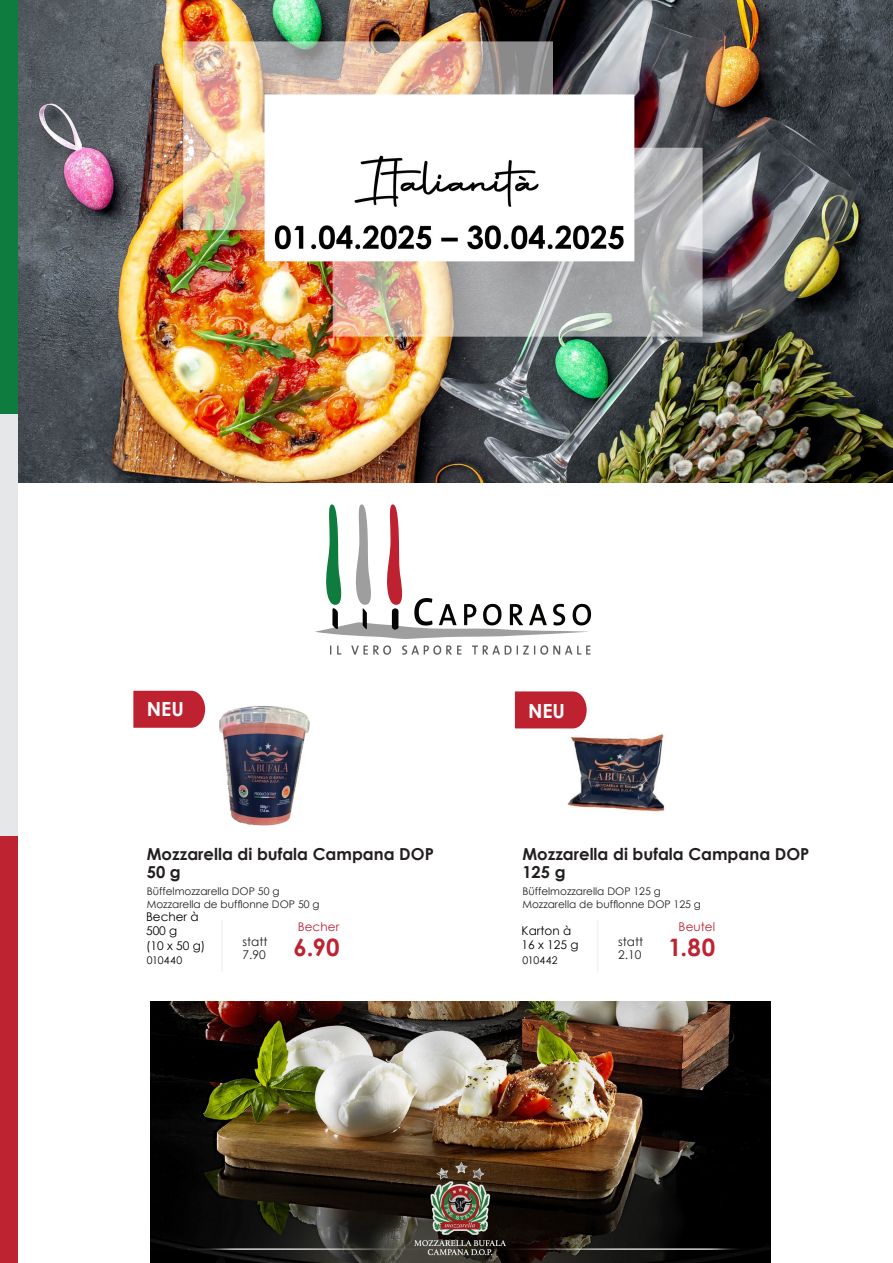
<style>
.page{position:relative;width:893px;height:1263px;background:#fff}
.page>*{position:absolute;margin:0;border:0;box-sizing:border-box;transform-origin:0 0}
.t1{font:700 24px "Century Gothic";color:#be2332}
.t2{font:700 19.5px "Century Gothic";color:#fff}
.t3{font:700 16.5px/18px "Century Gothic";color:#231f20}
.t4{font:12px "Century Gothic";color:#000}
.t5{font:12px "Century Gothic";color:#231f20}
.t6{font:12px "Century Gothic";letter-spacing:.01em;color:#be2332}
.t7{font:10.5px "Century Gothic";color:#231f20}
.t8{font:10.5px "Century Gothic";letter-spacing:.02em;color:#000}
</style>
<div class="page">
<img style="left:18px;top:0;width:875px;height:483px">
<svg style="left:315px;top:504px;width:276px;height:135px"></svg>
<svg style="left:351px;top:645px;width:40px;height:10px"></svg>
<svg style="left:402px;top:645px;width:59px;height:10px"></svg>
<svg style="left:337px;top:645px;width:4px;height:10px"></svg>
<svg style="left:472px;top:645px;width:119px;height:10px"></svg>
<div style="left:0;top:835px;width:18px;height:428px;background:#be2332"></div>
<div style="left:0;top:0;width:18px;height:414px;background:#0e7c3f"></div>
<div style="left:0;top:414px;width:18px;height:421px;background:#e6e7e8"></div>
<hr style="left:221px;top:920px;width:2px;height:52px;background:#f2f2f2">
<hr style="left:597px;top:920px;width:1px;height:52px;background:#f2f2f2">
<svg style="left:515px;top:691px;width:72px;height:37px;background:#c12e3c"></svg>
<svg style="left:133px;top:691px;width:72px;height:37px;background:#c12d3b"></svg>
<img style="left:568px;top:734px;width:97px;height:78px">
<img style="left:151px;top:1001px;width:619px;height:262px">
<img style="left:219px;top:706px;width:91px;height:120px">
<p class="t2" style="left:147px;top:694px;width:39px">NEU</p>
<p class="t2" style="left:528px;top:696px;width:39px">NEU</p>
<p class="t3" style="left:147px;top:844px;width:289px">Mozzarella di bufala Campana DOP</p>
<p class="t3" style="left:147px;top:862px;width:35px">50 g</p>
<p class="t7" style="left:147px;top:883px;width:134px">Büffelmozzarella DOP 50 g</p>
<p class="t7" style="left:147px;top:897px;width:174px">Mozzarella de bufflonne DOP 50 g</p>
<p class="t4" style="left:146px;top:908px;width:54px">Becher à</p>
<p class="t4" style="left:146px;top:923px;width:33px">500 g</p>
<p class="t4" style="left:146px;top:937px;width:61px">(10 x 50 g)</p>
<p class="t5" style="left:618px;top:933px;width:27px">statt</p>
<p class="t5" style="left:618px;top:946px;width:25px">2.10</p>
<p class="t3" style="left:522px;top:844px;width:289px">Mozzarella di bufala Campana DOP<br>125 g</p>
<p class="t7" style="left:522px;top:883px;width:140px">Büffelmozzarella DOP 125 g</p>
<p class="t7" style="left:522px;top:897px;width:180px">Mozzarella de bufflonne DOP 125 g</p>
<p class="t4" style="left:522px;top:922px;width:51px">Karton à</p>
<p class="t4" style="left:522px;top:937px;width:59px">16 x 125 g</p>
<p class="t6" style="left:298px;top:918px;width:43px">Becher</p>
<p class="t1" style="left:293px;top:929px;width:48px">6.90</p>
<p class="t6" style="left:679px;top:918px;width:38px">Beutel</p>
<p class="t1" style="left:668px;top:929px;width:48px">1.80</p>
<p class="t5" style="left:243px;top:933px;width:27px">statt</p>
<p class="t5" style="left:243px;top:946px;width:25px">7.90</p>
<p class="t8" style="left:147px;top:953px;width:37px">010440</p>
<p class="t8" style="left:522px;top:953px;width:37px">010442</p>
</div>
